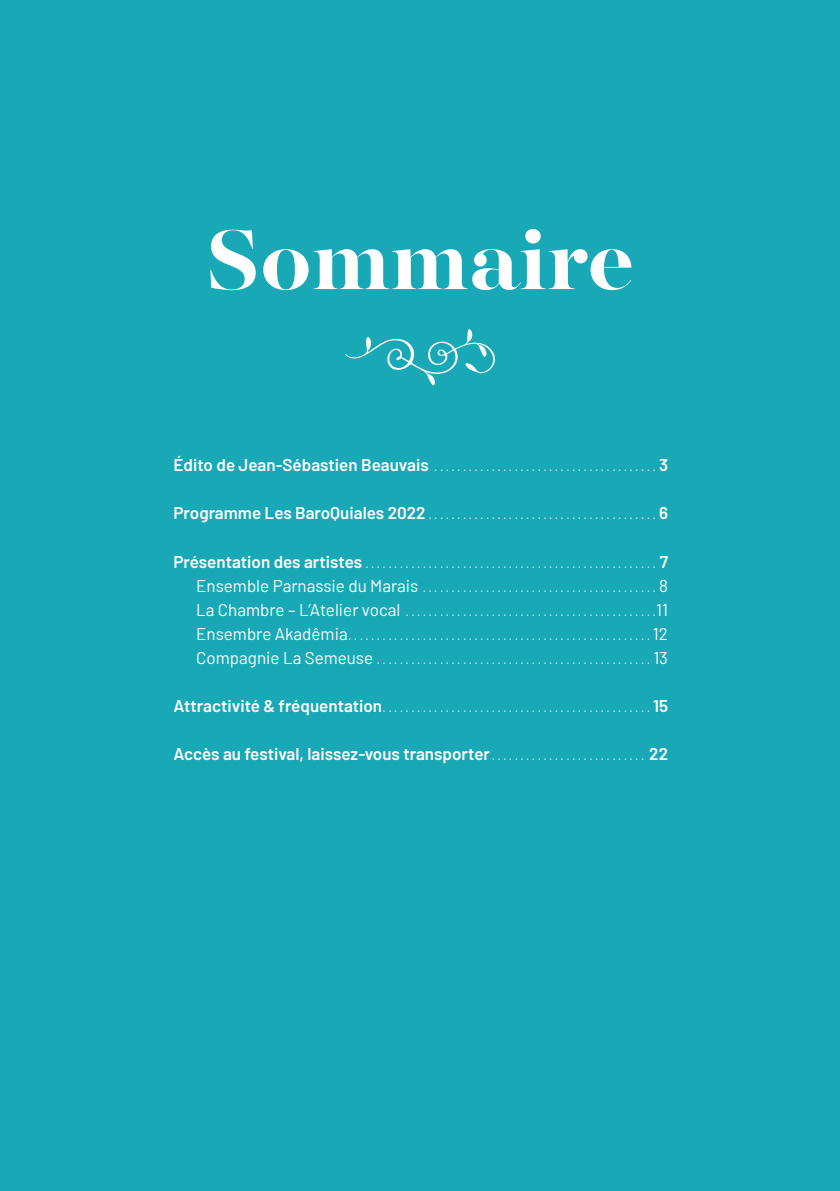
<style>
.page{position:relative;width:840px;height:1191px;background:#fff}
.page>*{position:absolute;margin:0;border:0;box-sizing:border-box;transform-origin:0 0}
.t1{font:700 94.2px "Majesti Banner";color:#fff}
.t2{font:600 17px "Barlow";color:#fff}
.t3{font:12px/24px "Barlow";color:#fff;text-align:justify}
.s1{font-weight:600;font-size:17px}
.s2{font-size:17px}
.s3{font-weight:400;font-size:12px}
</style>
<div class="page">
<div style="left:0;top:0;width:839px;height:1191px;background:#19a8b5"></div>
<svg style="left:345px;top:329px;width:150px;height:56px"></svg>
<h1 class="t1" style="left:205px;top:198px;width:430px">Sommaire</h1>
<p class="t3" style="left:173px;top:454px;width:496px"><span class="s1">Édito de Jean-Sébastien Beauvais</span> .......................................<span class="s1">3</span></p>
<p class="t3" style="left:173px;top:502px;width:496px"><span class="s1">Programme Les BaroQuiales 2022</span>........................................<span class="s1">6</span></p>
<p class="t3" style="left:196px;top:550px;width:473px;text-indent:-23px"><span class="s1">Présentation des artistes</span>................................................... <span class="s1">7<br></span><span class="s2">Ensemble Parnassie du Marais</span> .........................................<span class="s2">8<br>La Chambre – L’Atelier vocal</span> ............................................<span class="s2">11<br>Ensembre Akadêmia</span>.....................................................<span class="s2">12<br>Compagnie La Semeuse</span>................................................<span class="s2">13</span></p>
<p class="t3" style="left:173px;top:694px;width:495px"><span class="s1">Attractivité &amp; fréquentation</span>...............................................<span class="s1">15</span></p>
<h2 class="t2" style="left:173px;top:742px;width:496px">Accès au festival, laissez-vous transporter<span class="s3">. . . . . . . . . . . . . . . . . . . . . . . . . . .</span> 22</h2>
</div>
